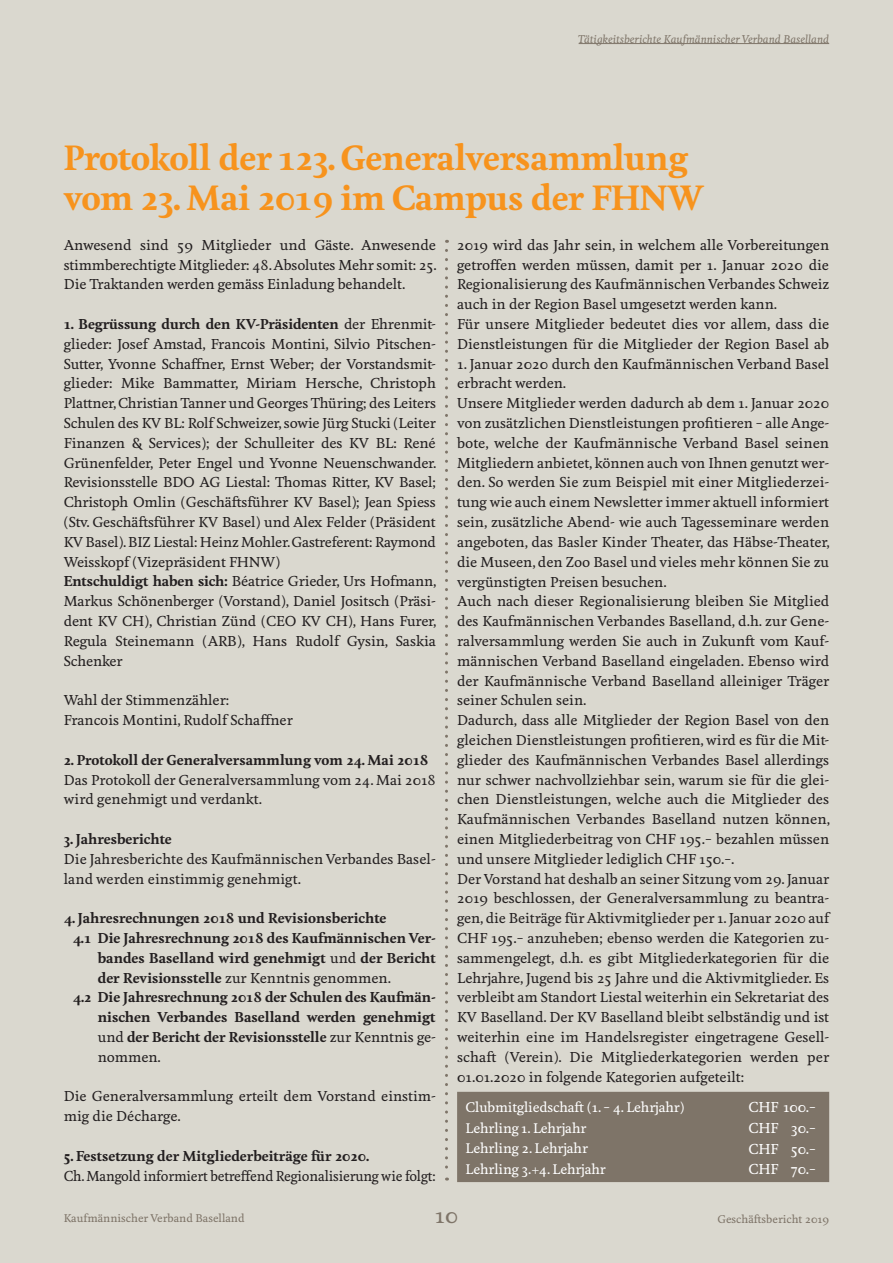
<style>
.page{position:relative;width:893px;height:1263px;background:#dad8cf}
.page>*{position:absolute;margin:0;border:0;box-sizing:border-box;transform-origin:0 0}
.t1{font:700 33px/39.6px "Feijoa";letter-spacing:-.01em;color:#f7931d}
.t2{font:500 21px "Feijoa";color:#7e7468}
.t3{font:500 13.5px/19.8px "Feijoa";color:#231f20}
.t4{font:700 13.5px "Feijoa";color:#231f20}
.t5{font:500 13.5px "Feijoa";color:#231f20;scale:.95 1}
.t6{font:500 13.5px "Feijoa";letter-spacing:-.01em;color:#fff}
.t7{font:500 13.05px "Feijoa";letter-spacing:-.01em;color:#fff}
.t8{font:500 10.5px "Feijoa";color:#7e7468}
.t9{font:italic 500 10.5px "Feijoa";color:#7e7468}
.s1{font-weight:700}
.s2{font-weight:500}
</style>
<div class="page">
<div style="left:457px;top:1092px;width:372px;height:90px;background:#7e7468"></div>
<svg style="left:445px;top:250px;width:3px;height:930px"></svg>
<hr style="left:579px;top:43px;width:250px;height:1px;background:#7e7468">
<p class="t9" style="left:579px;top:32px;width:252px">Tätigkeitsberichte Kaufmännischer Verband Baselland</p>
<h1 class="t1" style="left:64px;top:138px;width:642px">Protokoll der 123. Generalversammlung vom 23. Mai 2019 im Campus der FHNW</h1>
<p class="t3" style="left:64px;top:235px;width:375px;text-align:justify">Anwesend sind 59 Mitglieder und Gäste. Anwesende stimmberechtigte Mitglieder: 48. Absolutes Mehr somit: 25.<br>Die Traktanden werden gemäss Einladung behandelt.</p>
<p class="t3" style="left:64px;top:315px;width:374px"><span class="s1">1. Begrüssung durch den KV-Präsidenten</span> der Ehrenmit&shy;glieder: Josef Amstad, Francois Montini, Silvio Pitschen-Sutter, Yvonne Schaffner, Ernst Weber; der Vorstandsmit&shy;glieder: Mike Bammatter, Miriam Hersche, Christoph Plattner, Christian Tanner und Georges Thüring; des Leiters Schulen des KV BL: Rolf Schweizer, sowie Jürg Stucki (Leiter Finanzen &amp; Services); der Schulleiter des KV BL: René Grünenfelder, Peter Engel und Yvonne Neuenschwander.<br>Revisionsstelle BDO AG Liestal: Thomas Ritter, KV Basel; Christoph Omlin (Geschäftsführer KV Basel); Jean Spiess (Stv. Geschäftsführer KV Basel) und Alex Felder (Präsident KV Basel). BIZ Liestal: Heinz Mohler. Gastreferent: Raymond Weisskopf (Vizepräsident FHNW)<br><span class="s1">Entschuldigt haben sich:</span> Béatrice Grieder, Urs Hofmann, Markus Schönenberger (Vorstand), Daniel Jositsch (Präsi&shy;dent KV CH), Christian Zünd (CEO KV CH), Hans Furer, Regula Steinemann (ARB), Hans Rudolf Gysin, Saskia Schenker</p>
<p class="t3" style="left:64px;top:691px;width:231px">Wahl der Stimmenzähler:<br>Francois Montini, Rudolf Schaffner</p>
<p class="t4" style="left:64px;top:750px;width:366px">2. Protokoll der Generalversammlung vom 24. Mai 2018</p>
<p class="t3" style="left:64px;top:770px;width:374px">Das Protokoll der Generalversammlung vom 24. Mai 2018 wird genehmigt und verdankt.</p>
<p class="t4" style="left:64px;top:829px;width:110px">3. Jahresberichte</p>
<p class="t3" style="left:64px;top:849px;width:374px">Die Jahresberichte des Kaufmännischen Verbandes Basel&shy;land werden einstimmig genehmigt.</p>
<p class="t4" style="left:64px;top:909px;width:324px">4. Jahresrechnungen 2018 und Revisionsberichte</p>
<p class="t4" style="left:73px;top:928px;width:365px">4.1 Die Jahresrechnung 2018 des Kaufmännischen Ver-</p>
<p class="t4" style="left:98px;top:948px;width:340px">bandes Baselland wird genehmigt <span class="s2">und</span> der Bericht</p>
<p class="t3" style="left:98px;top:968px;width:295px"><span class="s1">der Revisionsstelle</span> zur Kenntnis genommen.</p>
<p class="t4" style="left:73px;top:988px;width:365px">4.2 Die Jahresrechnung 2018 der Schulen des Kaufmän-</p>
<p class="t4" style="left:98px;top:1008px;width:339px">nischen Verbandes Baselland werden genehmigt</p>
<p class="t4" style="left:98px;top:1027px;width:340px"><span class="s2">und</span> der Bericht der Revisionsstelle <span class="s2">zur Kenntnis ge-</span></p>
<p class="t3" style="left:98px;top:1047px;width:65px">nommen.</p>
<p class="t3" style="left:64px;top:1087px;width:374px">Die Generalversammlung erteilt dem Vorstand einstim&shy;mig die Décharge.</p>
<p class="t4" style="left:64px;top:1146px;width:307px">5. Festsetzung der Mitgliederbeiträge für 2020.</p>
<p class="t5" style="left:64px;top:1167px;width:393px">Ch. Mangold informiert betreffend Regionalisierung wie folgt:</p>
<p class="t3" style="left:457px;top:235px;width:374px">2019 wird das Jahr sein, in welchem alle Vorbereitungen getroffen werden müssen, damit per 1. Januar 2020 die Regionalisierung des Kaufmännischen Verbandes Schweiz auch in der Region Basel umgesetzt werden kann.<br>Für unsere Mitglieder bedeutet dies vor allem, dass die Dienstleistungen für die Mitglieder der Region Basel ab</p>
<p class="t3" style="left:457px;top:354px;width:374px">1. Januar 2020 durch den Kaufmännischen Verband Basel erbracht werden.<br>Unsere Mitglieder werden dadurch ab dem 1. Januar 2020 von zusätzlichen Dienstleistungen profitieren – alle Ange&shy;bote, welche der Kaufmännische Verband Basel seinen Mitgliedern anbietet, können auch von Ihnen genutzt wer&shy;den. So werden Sie zum Beispiel mit einer Mitgliederzei&shy;tung wie auch einem Newsletter immer aktuell informiert sein, zusätzliche Abend- wie auch Tagesseminare werden angeboten, das Basler Kinder Theater, das Häbse-Theater, die Museen, den Zoo Basel und vieles mehr können Sie zu vergünstigten Preisen besuchen.<br>Auch nach dieser Regionalisierung bleiben Sie Mitglied des Kaufmännischen Verbandes Baselland, d.h. zur Gene&shy;ralversammlung werden Sie auch in Zukunft vom Kauf&shy;männischen Verband Baselland eingeladen. Ebenso wird der Kaufmännische Verband Baselland alleiniger Träger seiner Schulen sein.<br>Dadurch, dass alle Mitglieder der Region Basel von den gleichen Dienstleistungen profitieren, wird es für die Mit&shy;glieder des Kaufmännischen Verbandes Basel allerdings nur schwer nachvollziehbar sein, warum sie für die glei&shy;chen Dienstleistungen, welche auch die Mitglieder des Kaufmännischen Verbandes Baselland nutzen können, einen Mitgliederbeitrag von CHF 195.– bezahlen müssen und unsere Mitglieder lediglich CHF 150.–.<br>Der Vorstand hat deshalb an seiner Sitzung vom 29. Januar 2019 beschlossen, der Generalversammlung zu beantra&shy;gen, die Beiträge für Aktivmitglieder per 1. Januar 2020 auf CHF 195.– anzuheben; ebenso werden die Kategorien zu&shy;sammengelegt, d.h. es gibt Mitgliederkategorien für die Lehrjahre, Jugend bis 25 Jahre und die Aktivmitglieder. Es verbleibt am Standort Liestal weiterhin ein Sekretariat des KV Baselland. Der KV Baselland bleibt selbständig und ist weiterhin eine im Handelsregister eingetragene Gesell&shy;schaft (Verein). Die Mitgliederkategorien werden per 01.01.2020 in folgende Kategorien aufgeteilt:</p>
<p class="t7" style="left:466px;top:1099px;width:220px">Clubmitgliedschaft (1. – 4. Lehrjahr)</p>
<p class="t6" style="left:748px;top:1099px;width:69px">CHF 100.–</p>
<p class="t7" style="left:466px;top:1120px;width:122px">Lehrling 1. Lehrjahr</p>
<p class="t6" style="left:748px;top:1119px;width:69px">CHF 30.–</p>
<p class="t7" style="left:466px;top:1140px;width:124px">Lehrling 2. Lehrjahr</p>
<p class="t6" style="left:748px;top:1140px;width:69px">CHF 50.–</p>
<p class="t7" style="left:466px;top:1161px;width:142px">Lehrling 3.+4. Lehrjahr</p>
<p class="t6" style="left:748px;top:1161px;width:69px">CHF 70.–</p>
<p class="t8" style="left:64px;top:1212px;width:182px">Kaufmännischer Verband Baselland</p>
<h2 class="t2" style="left:435px;top:1201px;width:25px">10</h2>
<p class="t8" style="left:718px;top:1212px;width:113px">Geschäftsbericht 2019</p>
</div>
